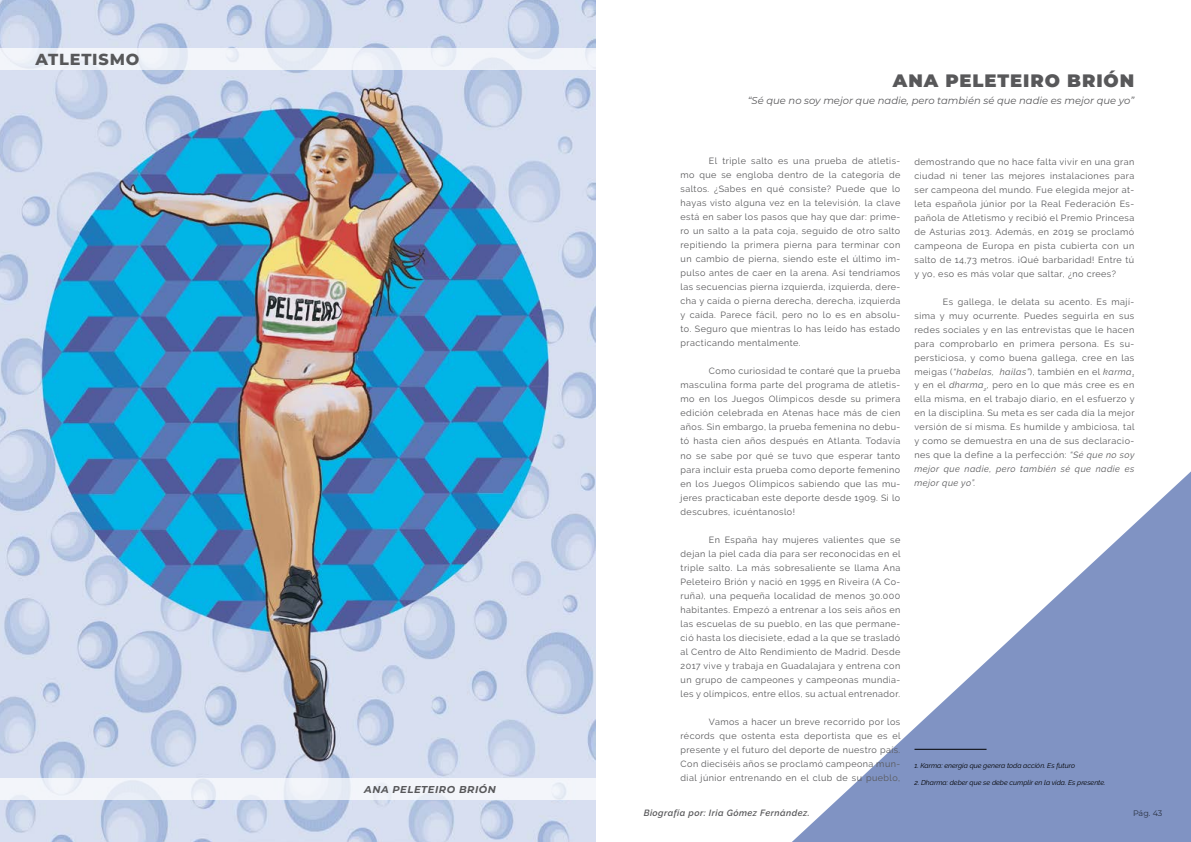
<style>
.page{position:relative;width:1191px;height:842px;background:#fff}
.page>*{position:absolute;margin:0;border:0;box-sizing:border-box;transform-origin:0 0}
.t1{font:900 18px "Montserrat";letter-spacing:.05em;color:#58585a}
.t2{font:800 16px "Montserrat";letter-spacing:.05em;color:#58585a}
.t3{font:italic 10px "Montserrat";color:#58585a}
.t4{font:italic 700 10px "Montserrat";letter-spacing:.05em;color:#58585a}
.t5{font:9px/14px "Raleway";letter-spacing:.05em;color:#58585a;text-align:justify}
.t6{font:italic 600 9px "Raleway";letter-spacing:.05em;color:#58585a}
.t7{font:8px "Montserrat";color:#58585a}
.t8{font:italic 7px "Raleway";color:#000}
.s1{font-style:italic}
</style>
<div class="page">
<img style="left:0;top:0;width:595px;height:842px">
<div style="left:0;top:778px;width:595px;height:21px;background:linear-gradient(to right,#eef2f8,#f2f4f9)"></div>
<div style="left:0;top:48px;width:595px;height:21px;background:linear-gradient(to right,#eff2f8,#eff2f8)"></div>
<svg style="left:792px;top:471px;width:399px;height:371px"></svg>
<hr style="left:914px;top:749px;width:72px;height:1px;background:#000">
<h2 class="t2" style="left:35px;top:47px;width:105px">ATLETISMO</h2>
<p class="t4" style="left:364px;top:782px;width:133px">ANA PELETEIRO BRIÓN</p>
<h1 class="t1" style="left:893px;top:67px;width:243px">ANA PELETEIRO BRIÓN</h1>
<p class="t3" style="left:747px;top:93px;width:388px">“Sé que no soy mejor que nadie, pero también sé que nadie es mejor que yo”</p>
<p class="t5" style="left:680px;top:154px;width:221px;text-indent:28px">El triple salto es una prueba de atletis&shy;mo que se engloba dentro de la categoría de saltos. ¿Sabes en qué consiste? Puede que lo hayas visto alguna vez en la televisión, la clave está en saber los pasos que hay que dar: prime&shy;ro un salto a la pata coja, seguido de otro salto repitiendo la primera pierna para terminar con un cambio de pierna, siendo este el último im&shy;pulso antes de caer en la arena. Así tendríamos las secuencias pierna izquierda, izquierda, dere&shy;cha y caída o pierna derecha, derecha, izquierda y caída. Parece fácil, pero no lo es en absolu&shy;to. Seguro que mientras lo has leído has estado practicando mentalmente.</p>
<p class="t5" style="left:680px;top:364px;width:221px;text-indent:28px">Como curiosidad te contaré que la prueba masculina forma parte del programa de atletis&shy;mo en los Juegos Olímpicos desde su primera edición celebrada en Atenas hace más de cien años. Sin embargo, la prueba femenina no debu&shy;tó hasta cien años después en Atlanta. Todavía no se sabe por qué se tuvo que esperar tanto para incluir esta prueba como deporte femenino en los Juegos Olímpicos sabiendo que las mu&shy;jeres practicaban este deporte desde 1909. Si lo descubres, ¡cuéntanoslo!</p>
<p class="t5" style="left:680px;top:532px;width:221px;text-indent:28px">En España hay mujeres valientes que se dejan la piel cada día para ser reconocidas en el triple salto. La más sobresaliente se llama Ana Peleteiro Brión y nació en 1995 en Riveira (A Co&shy;ruña), una pequeña localidad de menos 30.000 habitantes. Empezó a entrenar a los seis años en las escuelas de su pueblo, en las que permane&shy;ció hasta los diecisiete, edad a la que se trasladó al Centro de Alto Rendimiento de Madrid. Desde 2017 vive y trabaja en Guadalajara y entrena con un grupo de campeones y campeonas mundia&shy;les y olímpicos, entre ellos, su actual entrenador.</p>
<p class="t5" style="left:680px;top:714px;width:221px;text-indent:28px">Vamos a hacer un breve recorrido por los récords que ostenta esta deportista que es el presente y el futuro del deporte de nuestro país.<br>Con dieciséis años se proclamó campeona mun&shy;dial júnior entrenando en el club de su pueblo,</p>
<p class="t6" style="left:643px;top:808px;width:167px">Biografía por: Iria Gómez Fernández.</p>
<p class="t5" style="left:914px;top:154px;width:221px">demostrando que no hace falta vivir en una gran ciudad ni tener las mejores instalaciones para ser campeona del mundo. Fue elegida mejor at&shy;leta española júnior por la Real Federación Es&shy;pañola de Atletismo y recibió el Premio Princesa de Asturias 2013. Además, en 2019 se proclamó campeona de Europa en pista cubierta con un salto de 14,73 metros. ¡Qué barbaridad! Entre tú y yo, eso es más volar que saltar, ¿no crees?</p>
<p class="t5" style="left:914px;top:294px;width:221px;text-indent:28px">Es gallega, le delata su acento. Es mají&shy;sima y muy ocurrente. Puedes seguirla en sus redes sociales y en las entrevistas que le hacen para comprobarlo en primera persona. Es su&shy;persticiosa, y como buena gallega, cree en las meigas (<span class="s1">“habelas, hailas”</span>), también en el <span class="s1">karma</span><sub>1 </sub>y en el <span class="s1">dharma</span><sub>2</sub>, pero en lo que más cree es en ella misma, en el trabajo diario, en el esfuerzo y en la disciplina. Su meta es ser cada día la mejor versión de sí misma. Es humilde y ambiciosa, tal y como se demuestra en una de sus declaracio&shy;nes que la define a la perfección: <span class="s1">“Sé que no soy mejor que nadie, pero también sé que nadie es mejor que yo”.</span></p>
<p class="t8" style="left:914px;top:762px;width:162px">1. Karma: energía que genera toda acción. Es futuro</p>
<p class="t8" style="left:914px;top:779px;width:192px">2. Dharma: deber que se debe cumplir en la vida. Es presente.</p>
<p class="t7" style="left:1133px;top:808px;width:31px">Pág. 43</p>
</div>
